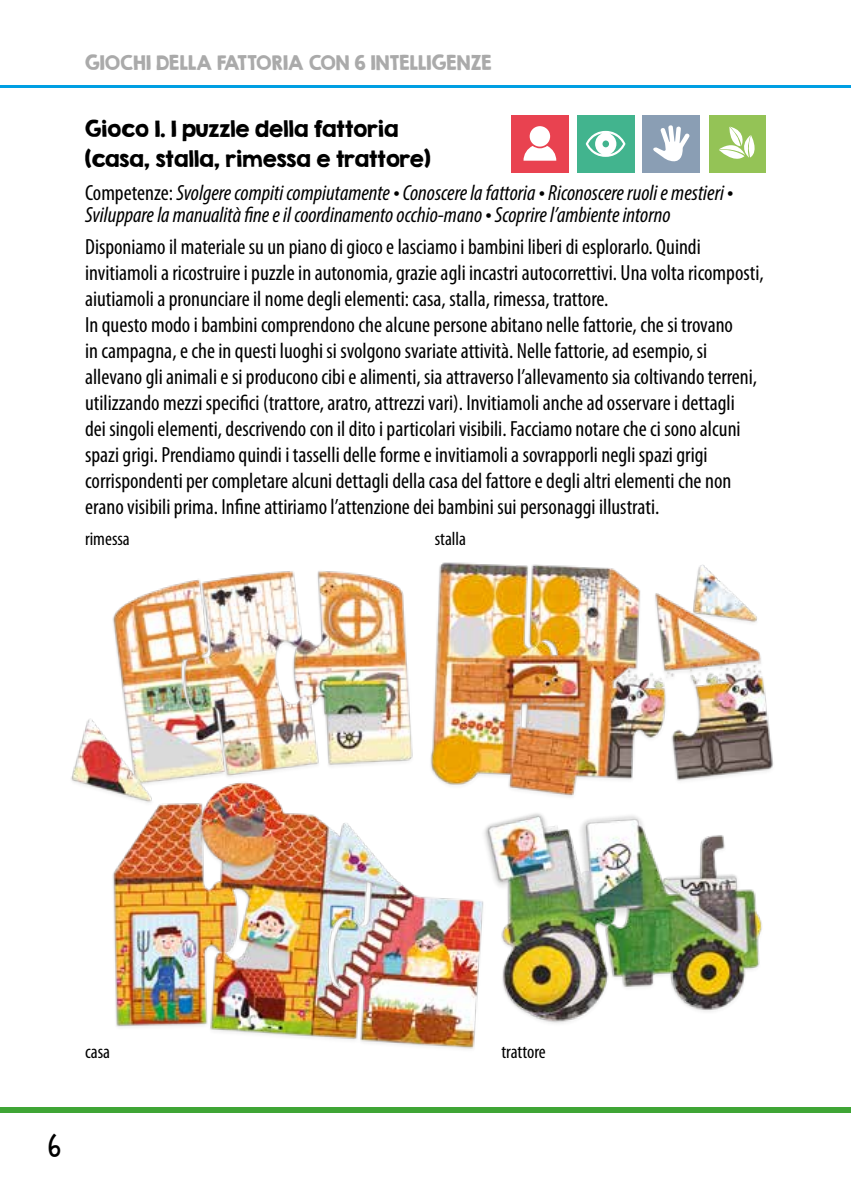
<style>
.page{position:relative;width:851px;height:1191px;background:#fff}
.page>*{position:absolute;margin:0;border:0;box-sizing:border-box;transform-origin:0 0}
.t1{font:24px "KG She Persisted";color:#000}
.t2{font:condensed 22px/26px "Myriad Pro";color:#000}
.t3{font:italic condensed 22px/22px "Myriad Pro";color:#000}
.t4{font:20px/30px "KG Second Chances Solid";color:#000}
.t5{font:condensed 19px "Myriad Pro";color:#000}
.t6{font:18px "KG Second Chances Solid";color:#aaa}
.s1{font-style:normal}
.s2{font-size:24px}
</style>
<div class="page">
<hr style="left:0;top:85px;width:850px;height:3px;background:#009fe3">
<div style="left:0;top:1107px;width:850px;height:5px;background:#3fa535"></div>
<div style="left:511px;top:115px;width:57px;height:57px;background:#e94250"></div>
<div style="left:529px;top:126px;width:21px;height:21px;background:#fff;border-radius:50%"></div>
<svg style="left:523px;top:146px;width:33px;height:15px"></svg>
<div style="left:642px;top:115px;width:57px;height:57px;background:#8a9eb4"></div>
<svg style="left:653px;top:125px;width:36px;height:37px"></svg>
<div style="left:708px;top:115px;width:57px;height:57px;background:#94c356"></div>
<svg style="left:719px;top:127px;width:36px;height:32px"></svg>
<div style="left:577px;top:115px;width:57px;height:57px;background:#42b48e"></div>
<svg style="left:585px;top:131px;width:40px;height:26px"></svg>
<img style="left:71px;top:562px;width:703px;height:487px">
<p class="t6" style="left:85px;top:51px;width:408px">GIOCHI DELLA FATTORIA CON 6 INTELLIGENZE</p>
<p class="t4" style="left:85px;top:114px;width:347px">Gioco 1. I puzzle della fattoria (casa, stalla, rimessa e trattore)</p>
<p class="t3" style="left:85px;top:182px;width:649px"><span class="s1">Competenze:</span> Svolgere compiti compiutamente <span class="s2">•</span> Conoscere la fattoria <span class="s2">•</span> Riconoscere ruoli e mestieri <span class="s2">•<br></span>Sviluppare la manualità fine e il coordinamento occhio-mano <span class="s2">•</span> Scoprire l’ambiente intorno</p>
<p class="t2" style="left:85px;top:234px;width:680px">Disponiamo il materiale su un piano di gioco e lasciamo i bambini liberi di esplorarlo. Quindi invitiamoli a ricostruire i puzzle in autonomia, grazie agli incastri autocorrettivi. Una volta ricomposti, aiutiamoli a pronunciare il nome degli elementi: casa, stalla, rimessa, trattore.<br>In questo modo i bambini comprendono che alcune persone abitano nelle fattorie, che si trovano<br>in campagna, e che in questi luoghi si svolgono svariate attività. Nelle fattorie, ad esempio, si allevano gli animali e si producono cibi e alimenti, sia attraverso l’allevamento sia coltivando terreni, utilizzando mezzi specifici (trattore, aratro, attrezzi vari). Invitiamoli anche ad osservare i dettagli<br>dei singoli elementi, descrivendo con il dito i particolari visibili. Facciamo notare che ci sono alcuni spazi grigi. Prendiamo quindi i tasselli delle forme e invitiamoli a sovrapporli negli spazi grigi corrispondenti per completare alcuni dettagli della casa del fattore e degli altri elementi che non erano visibili prima. Infine attiriamo l’attenzione dei bambini sui personaggi illustrati.</p>
<p class="t5" style="left:85px;top:528px;width:46px">rimessa</p>
<p class="t5" style="left:434px;top:528px;width:33px">stalla</p>
<p class="t5" style="left:85px;top:1041px;width:27px">casa</p>
<p class="t1" style="left:49px;top:1127px;width:14px">6</p>
<p class="t5" style="left:501px;top:1041px;width:46px">trattore</p>
</div>
